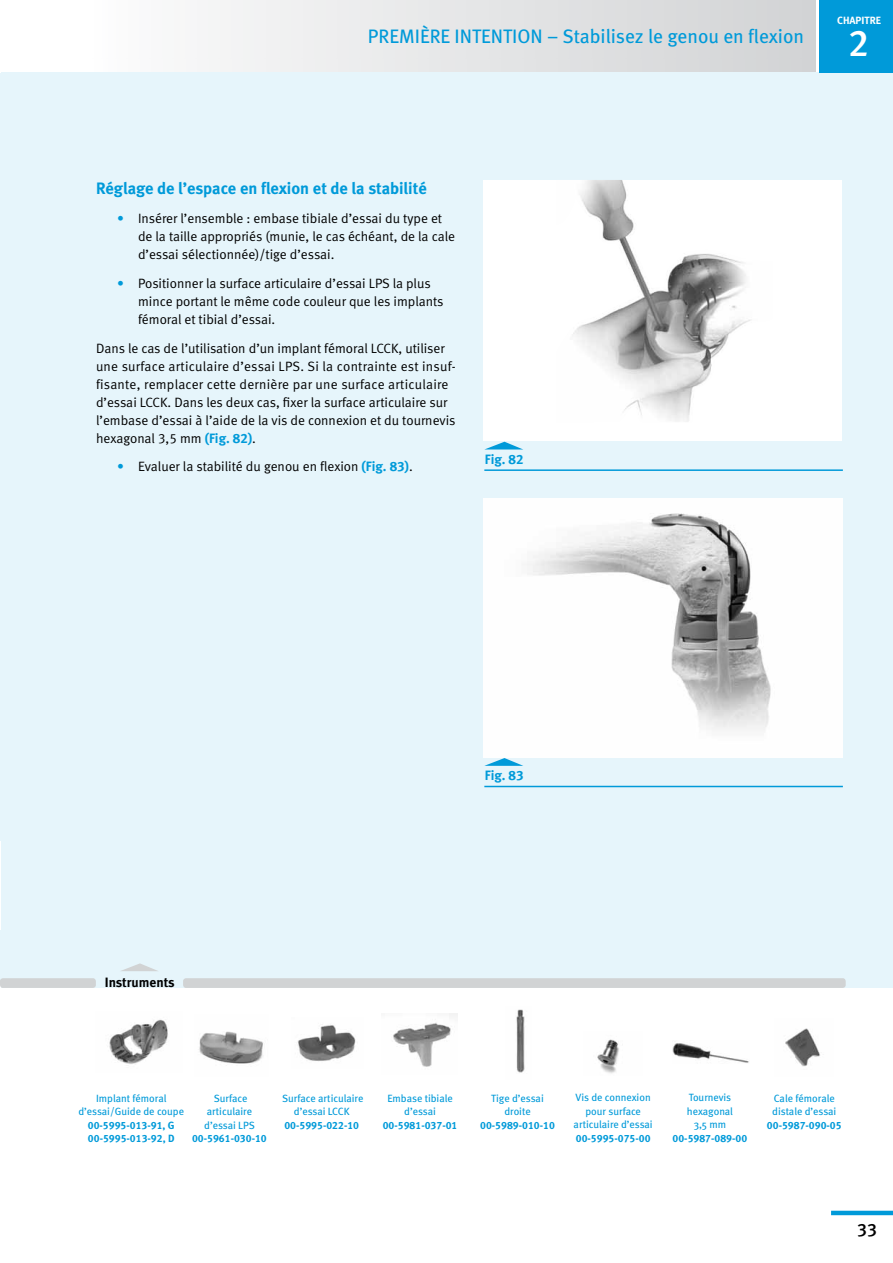
<style>
.page{position:relative;width:893px;height:1263px;background:#fff}
.page>*{position:absolute;margin:0;border:0;box-sizing:border-box;transform-origin:0 0}
.t1{font:37.5px "Meta Medium Expert";color:#fff}
.t2{font:19.5px "Meta Book LF";color:#009ad9}
.t3{font:18px "Meta Medium LF";color:#000}
.t4{font:16.5px "Meta Bold LF";color:#009ad9}
.t5{font:13.5px/18px "Meta Normal LF";color:#000}
.t6{font:13.5px "Meta Bold LF";color:#009ad9}
.t7{font:13.5px "Meta Bold LF";color:#000}
.t8{font:10.5px/13.5px "Meta";color:#009ad9;text-align:center}
.t9{font:10.5px/13.5px "Meta Bold LF";color:#009ad9}
.t10{font:10.5px "Meta Bold LF";color:#fff}
.s1{color:#009ad9}
.s2{font-family:"Meta Bold LF";color:#009ad9}
</style>
<div class="page">
<hr style="left:831px;top:1211px;width:62px;height:4px;background:#009ad9">
<div style="left:85px;top:0;width:731px;height:72px;background:linear-gradient(to right,#fcfcfd,#d1d3d4)"></div>
<div style="left:1px;top:72px;width:892px;height:916px;background:#e6f5fb"></div>
<div style="left:0;top:930px;width:893px;height:53px;background:#e6f5fb"></div>
<div style="left:0;top:73px;width:6px;height:768px;background:#e6f5fb"></div>
<div style="left:483px;top:180px;width:359px;height:261px;background:#fff"></div>
<img style="left:573px;top:180px;width:178px;height:242px">
<hr style="left:484px;top:469px;width:359px;height:2px;background:#009ad9">
<svg style="left:486px;top:442px;width:36px;height:7px"></svg>
<div style="left:183px;top:978px;width:663px;height:10px;background:#d1d3d4;border-radius:3px"></div>
<div style="left:0;top:978px;width:96px;height:10px;background:#d1d3d4;border-radius:3px"></div>
<svg style="left:121px;top:963px;width:37px;height:8px"></svg>
<img style="left:516px;top:1009px;width:9px;height:64px">
<img style="left:393px;top:1013px;width:65px;height:54px">
<img style="left:199px;top:1031px;width:64px;height:33px">
<img style="left:109px;top:1019px;width:59px;height:45px">
<img style="left:297px;top:1025px;width:59px;height:37px">
<img style="left:672px;top:1043px;width:77px;height:20px">
<img style="left:597px;top:1039px;width:22px;height:35px">
<hr style="left:484px;top:786px;width:359px;height:1px;background:#009ad9">
<svg style="left:484px;top:758px;width:39px;height:8px"></svg>
<img style="left:785px;top:1028px;width:35px;height:39px">
<img style="left:483px;top:498px;width:359px;height:259px">
<div style="left:819px;top:0;width:74px;height:72px;background:#009ad9"></div>
<div style="left:84px;top:0;width:731px;height:57px;background:linear-gradient(to right,#fdfdfd,#d1d3d4)"></div>
<p class="t10" style="left:837px;top:14px;width:45px">CHAPITRE</p>
<h1 class="t1" style="left:848px;top:21px;width:22px">2</h1>
<p class="t10" style="left:841px;top:16px;width:45px">CHAPITRE</p>
<h1 class="t1" style="left:855px;top:25px;width:16px">1</h1>
<h2 class="t2" style="left:368px;top:25px;width:438px">PREMIÈRE INTENTION – Stabilisez le genou en flexion</h2>
<h2 class="t2" style="left:312px;top:26px;width:466px">PREMIÈRE INTENT ON – Stabilisation du g nou en xtens</h2>
<h1 class="t1" style="left:852px;top:25px;width:22px">3</h1>
<h2 class="t2" style="left:485px;top:25px;width:320px">Etablissement de la plate-forme tibiale</h2>
<p class="t4" style="left:96px;top:179px;width:332px">Réglage de l’espace en flexion et de la stabilité</p>
<p class="t5" style="left:138px;top:209px;width:319px;text-indent:-21px"><span class="s1">•</span> Insérer l’ensemble : embase tibiale d’essai du type et de la taille appropriés (munie, le cas échéant, de la cale d’essai sélectionnée)/tige d’essai.</p>
<p class="t5" style="left:138px;top:274px;width:307px;text-indent:-21px"><span class="s1">•</span> Positionner la surface articulaire d’essai LPS la plus mince portant le même code couleur que les implants fémoral et tibial d’essai.</p>
<p class="t5" style="left:96px;top:339px;width:361px">Dans le cas de l’utilisation d’un implant fémoral LCCK, utiliser une surface articulaire d’essai LPS. Si la contrainte est insuf&shy;fisante, remplacer cette dernière par une surface articulaire d’essai LCCK. Dans les deux cas, fixer la surface articulaire sur l’embase d’essai à l’aide de la vis de connexion et du tournevis hexagonal 3,5 mm <span class="s2">(Fig. 82)</span>.</p>
<p class="t5" style="left:117px;top:458px;width:297px"><span class="s1">•</span> Evaluer la stabilité du genou en flexion <span class="s2">(Fig. 83)</span>.</p>
<p class="t6" style="left:485px;top:451px;width:40px">Fig. 82</p>
<p class="t6" style="left:485px;top:768px;width:40px">Fig. 83</p>
<p class="t7" style="left:105px;top:974px;width:71px">Instruments</p>
<p class="t8" style="left:78px;top:1091px;width:107px">Implant fémoral d’essai/Guide de coupe</p>
<p class="t9" style="left:88px;top:1118px;width:88px">00-5995-013-91, G<br>00-5995-013-92, D</p>
<p class="t8" style="left:204px;top:1091px;width:52px">Surface articulaire d’essai LPS</p>
<p class="t9" style="left:192px;top:1132px;width:76px">00-5961-030-10</p>
<p class="t8" style="left:282px;top:1091px;width:83px">Surface articulaire d’essai LCCK</p>
<p class="t9" style="left:284px;top:1118px;width:76px">00-5995-022-10</p>
<p class="t8" style="left:387px;top:1091px;width:67px">Embase tibiale d’essai</p>
<p class="t9" style="left:383px;top:1118px;width:76px">00-5981-037-01</p>
<p class="t8" style="left:491px;top:1091px;width:54px">Tige d’essai droite</p>
<p class="t9" style="left:480px;top:1118px;width:76px">00-5989-010-10</p>
<p class="t8" style="left:574px;top:1091px;width:81px">Vis de connexion pour surface articulaire d’essai</p>
<p class="t9" style="left:576px;top:1131px;width:76px">00-5995-075-00</p>
<p class="t8" style="left:687px;top:1091px;width:48px">Tournevis hexagonal<br>3,5 mm</p>
<p class="t9" style="left:672px;top:1131px;width:76px">00-5987-089-00</p>
<p class="t8" style="left:772px;top:1091px;width:66px;text-align:left">Cale fémorale distale d’essai</p>
<p class="t9" style="left:767px;top:1118px;width:76px">00-5987-090-05</p>
<h3 class="t3" style="left:857px;top:1219px;width:22px">33</h3>
</div>
